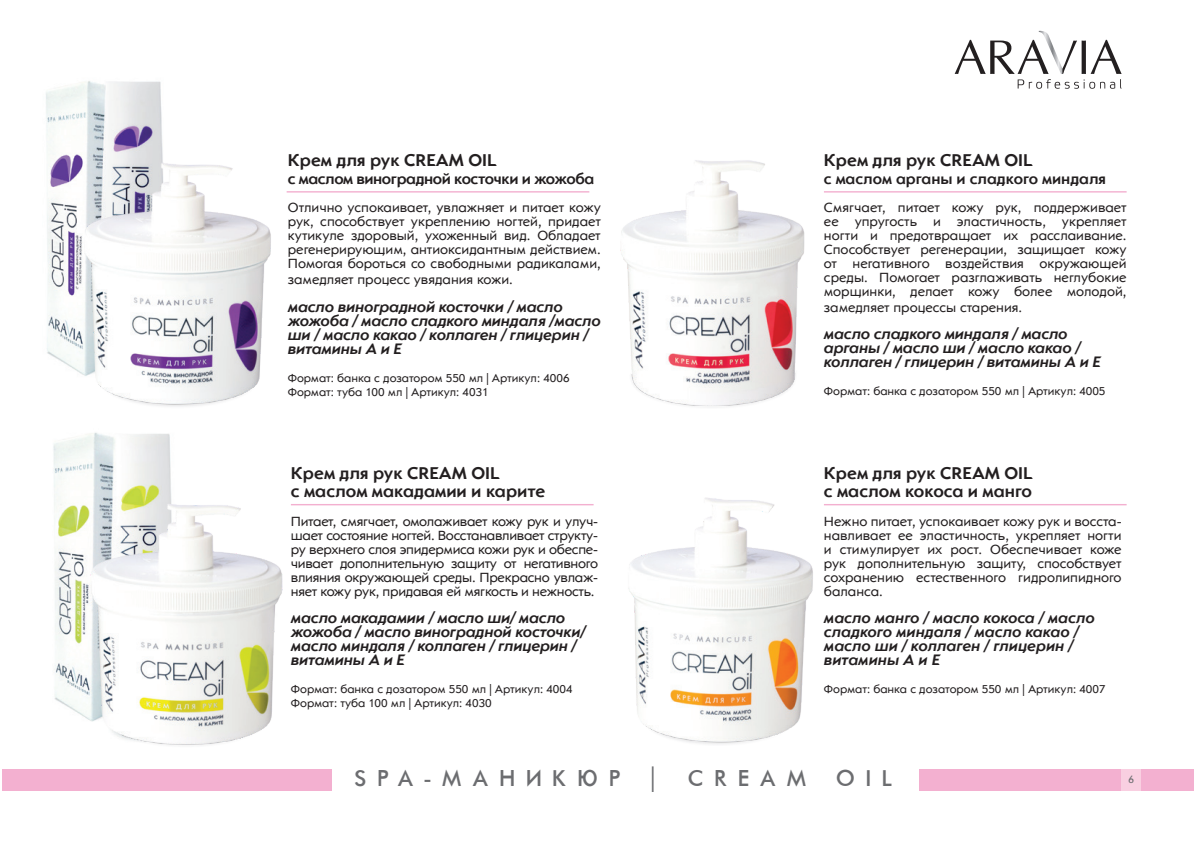
<style>
.page{position:relative;width:1196px;height:844px;background:#fff}
.page>*{position:absolute;margin:0;border:0;box-sizing:border-box;transform-origin:0 0}
.t1{font:25.6px "Futura";letter-spacing:.4em;color:#6c6d70}
.t2{font:700 18px "Opel Sans";color:#231f20}
.t3{font:italic 700 16px/14px "Opel Sans";letter-spacing:-.01em;color:#231f20}
.t4{font:700 16px "Opel Sans";letter-spacing:-.025em;color:#231f20}
.t5{font:700 16px "Opel Sans";color:#231f20}
.t6{font:14px/14px "Opel Sans";color:#231f20;text-align:justify}
.t7{font:12px/14.2px "Opel Sans";color:#231f20}
.t8{font:11.4px "Futura";color:#6c6d70}
.s1{font-family:"Futura BT"}
</style>
<div class="page">
<div style="left:918px;top:769px;width:275px;height:22px;background:#f3b0d0"></div>
<div style="left:2px;top:769px;width:329px;height:22px;background:#f3b0d0"></div>
<div style="left:1121px;top:769px;width:19px;height:22px;background:#f9cfe1"></div>
<svg style="left:954px;top:31px;width:167px;height:58px"></svg>
<img style="left:46px;top:81px;width:116px;height:281px">
<img style="left:53px;top:432px;width:118px;height:272px">
<img style="left:63px;top:139px;width:208px;height:268px">
<img style="left:620px;top:160px;width:185px;height:247px">
<img style="left:63px;top:483px;width:220px;height:262px">
<img style="left:628px;top:498px;width:185px;height:246px">
<hr style="left:286px;top:191px;width:303px;height:1px;background:#f3b0d0">
<hr style="left:823px;top:191px;width:303px;height:1px;background:#f3b0d0">
<hr style="left:291px;top:504px;width:302px;height:1px;background:#f3b0d0">
<hr style="left:823px;top:504px;width:303px;height:1px;background:#f3b0d0">
<p class="t2" style="left:288px;top:148px;width:210px">Крем для рук CREAM OIL</p>
<p class="t4" style="left:288px;top:168px;width:308px">с маслом виноградной косточки и жожоба</p>
<p class="t6" style="left:288px;top:200px;width:314px">Отлично успокаивает, увлажняет и питает кожу рук, способствует укреплению ногтей, придает кутикуле здоровый, ухоженный вид. Обладает регенерирующим, антиоксидантным действием.<br>Помогая бороться со свободными радикалами,</p>
<p class="t6" style="left:288px;top:272px;width:226px">замедляет процесс увядания кожи.</p>
<p class="t3" style="left:288px;top:299px;width:314px">масло виноградной косточки / масло жожоба / масло сладкого миндаля /масло ши / масло какао / коллаген / глицерин / витамины А и Е</p>
<p class="t7" style="left:288px;top:371px;width:283px">Формат: банка с дозатором 550 мл | Артикул: 4006</p>
<p class="t7" style="left:288px;top:385px;width:202px">Формат: туба 100 мл | Артикул: 4031</p>
<p class="t2" style="left:291px;top:462px;width:210px">Крем для рук CREAM OIL</p>
<p class="t2" style="left:291px;top:480px;width:256px">с маслом макадамии и карите</p>
<p class="t6" style="left:291px;top:514px;width:308px">Питает, смягчает, омолаживает кожу рук и улуч&shy;шает состояние ногтей. Восстанавливает структу&shy;ру верхнего слоя эпидермиса кожи рук и обеспе&shy;чивает дополнительную защиту от негативного влияния окружающей среды. Прекрасно увлаж&shy;няет кожу рук, придавая ей мягкость и нежность.</p>
<p class="t3" style="left:291px;top:610px;width:296px">масло макадамии / масло ши/ масло жожоба / масло виноградной косточки/ масло миндаля / коллаген / глицерин / витамины А и Е</p>
<p class="t7" style="left:291px;top:681px;width:283px">Формат: банка с дозатором 550 мл | Артикул: 4004<br>Формат: туба 100 мл | Артикул: 4030</p>
<p class="t2" style="left:823px;top:148px;width:210px">Крем для рук CREAM OIL</p>
<p class="t5" style="left:823px;top:168px;width:283px">с маслом арганы и сладкого миндаля</p>
<p class="t6" style="left:823px;top:200px;width:304px">Смягчает, питает кожу рук, поддерживает ее упругость и эластичность, укрепляет ногти и предотвращает их расслаивание.<br>Способствует регенерации, защищает кожу от негативного воздействия окружающей среды. Помогает разглаживать неглубокие морщинки, делает кожу более молодой,</p>
<p class="t6" style="left:823px;top:300px;width:200px">замедляет процессы старения.</p>
<p class="t3" style="left:823px;top:326px;width:278px">масло сладкого миндаля / масло арганы / масло ши / масло какао / коллаген / глицерин / витамины А и Е</p>
<p class="t7" style="left:823px;top:384px;width:283px">Формат: банка с дозатором 550 мл | Артикул: 4005</p>
<p class="t2" style="left:823px;top:462px;width:210px">Крем для рук CREAM OIL</p>
<p class="t2" style="left:823px;top:480px;width:210px">с маслом кокоса и манго</p>
<p class="t6" style="left:823px;top:514px;width:299px">Нежно питает, успокаивает кожу рук и восста&shy;навливает ее эластичность, укрепляет ногти и стимулирует их рост. Обеспечивает коже рук дополнительную защиту, способствует сохранению естественного гидролипидного баланса.</p>
<p class="t3" style="left:823px;top:610px;width:272px">масло манго / масло кокоса / масло сладкого миндаля / масло какао / масло ши / коллаген / глицерин / витамины А и Е</p>
<p class="t7" style="left:823px;top:681px;width:283px">Формат: банка с дозатором 550 мл | Артикул: 4007</p>
<h1 class="t1" style="left:354px;top:766px;width:540px">SPA-МАНИКЮР <span class="s1">|</span> CREAM OIL</h1>
<p class="t8" style="left:1127px;top:773px;width:8px">6</p>
</div>
